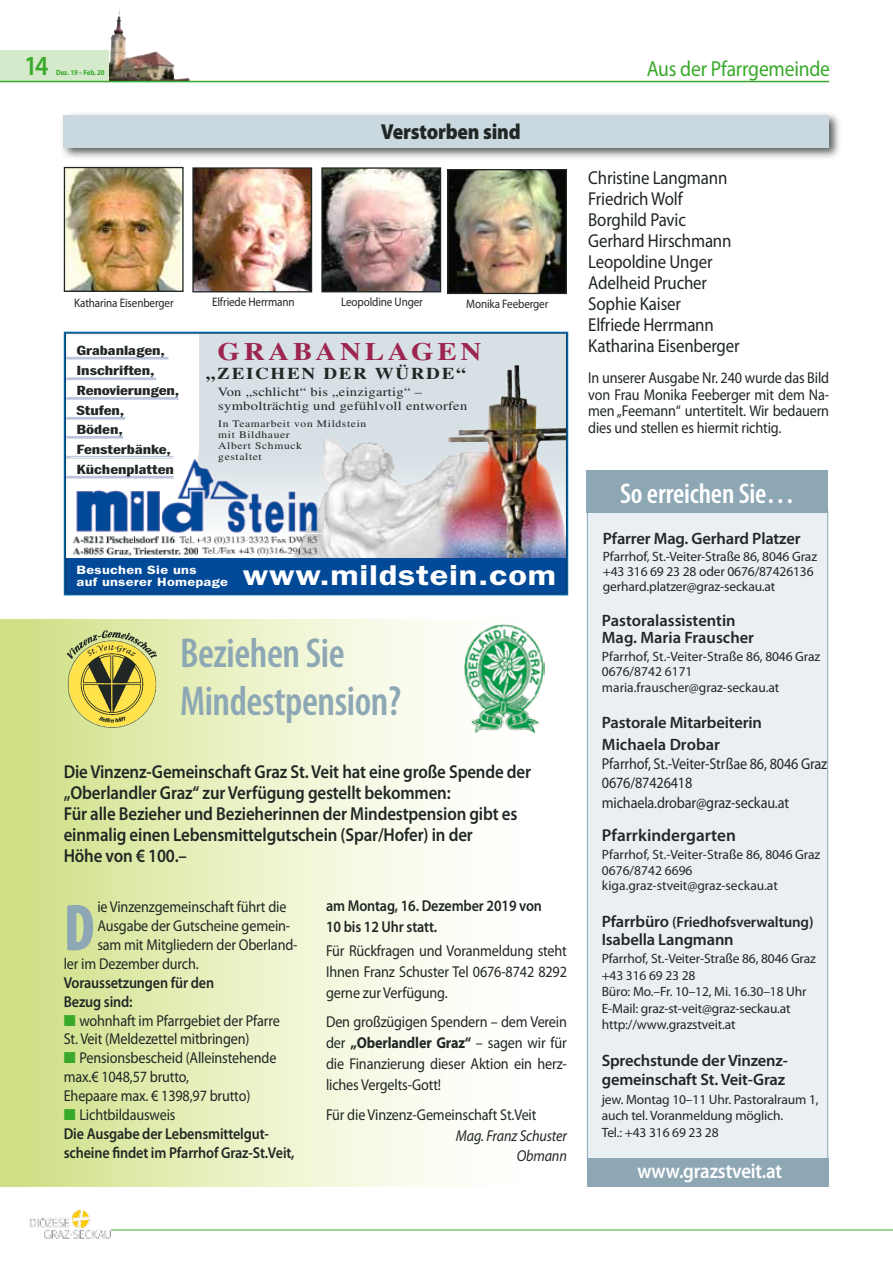
<style>
.page{position:relative;width:893px;height:1263px;background:#fff}
.page>*{position:absolute;margin:0;border:0;box-sizing:border-box;transform-origin:0 0}
.t1{font:900 condensed 66.6px "Myriad Pro";color:#8da7b5;scale:.9 1}
.t2{font:600 condensed 42px/48px "Myriad Pro";letter-spacing:-.01em;color:#8da7b5;scale:.96 1}
.t3{font:600 28.65px "Franklin Gothic LT";letter-spacing:.02em;color:#fff;scale:1.2 1}
.t4{font:600 condensed 28.5px "Myriad Pro";letter-spacing:-.005em;color:#fff}
.t5{font:600 27.75px "Myriad Pro";color:#38a92a;scale:.9 1}
.t6{font:700 25.05px "Times";letter-spacing:.13em;color:#9c254f;scale:1.16 1}
.t7{font:21.75px "Myriad Pro";letter-spacing:-.01em;color:#38a92a;scale:.9 1}
.t8{font:900 21.75px "Myriad Pro";letter-spacing:-.01em;color:#202724;scale:.9 1}
.t9{font:600 21px "Myriad Pro";letter-spacing:-.01em;color:#fff;scale:.9 1}
.t10{font:600 18.75px/21px "Myriad Pro";letter-spacing:-.01em;color:#202724;scale:.9 1}
.t11{font:18.75px/21px "Myriad Pro";letter-spacing:-.01em;color:#202724;scale:.9 1}
.t12{font:600 17.25px "Myriad Pro";color:#202724}
.t13{font:600 16.5px/16.8px "Myriad Pro";letter-spacing:-.01em;color:#202724}
.t14{font:700 16.5px "Times";letter-spacing:.09em;color:#202724;scale:1.16 1}
.t15{font:15.75px/21px "Myriad Pro";letter-spacing:-.01em;color:#202724;scale:.9 1}
.t16{font:600 15.75px/18.9px "Myriad Pro";letter-spacing:-.01em;color:#202724;scale:.9 1}
.t17{font:italic 15.75px/21px "Myriad Pro";letter-spacing:-.01em;color:#202724;text-align:right;scale:.9 1}
.t18{font:600 15px "Myriad Pro";letter-spacing:-.01em;color:#202724}
.t19{font:13.8px/19.8px "Franklin Gothic LT Demi Cmpr";color:#202724;scale:1.49 1}
.t20{font:13.5px/16.5px "Myriad Pro";letter-spacing:-.01em;color:#202724}
.t21{font:12.6px/14.1px "Times";letter-spacing:.02em;color:#202724;scale:1.16 1}
.t22{font:12.3px "Myriad Pro";letter-spacing:-.01em;color:#202724;scale:.9 1}
.t23{font:600 12.15px/12.1px "Franklin Gothic LT";letter-spacing:.02em;color:#fff;scale:1.2 1}
.t24{font:10.05px/11.1px "Times";letter-spacing:.055em;color:#202724;scale:1.16 1}
.t25{font:700 7.5px "Myriad Pro";letter-spacing:-.01em;color:#38a92a;scale:.9 1}
.s1{font-weight:700}
.s2{color:#38a92a}
.s3{font-weight:400}
.s4{font-size:16.5px}
</style>
<div class="page">
<img style="left:106px;top:8px;width:84px;height:73px">
<hr style="left:111px;top:1230px;width:782px;height:1px;background:#38a92a">
<div style="left:0;top:51px;width:108px;height:30px;background:#d4eaca"></div>
<div style="left:587px;top:510px;width:241px;height:653px;background:#e9eff3;border:1px solid #8da7b5"></div>
<div style="left:587px;top:471px;width:241px;height:42px;background:#8da7b5"></div>
<div style="left:587px;top:1158px;width:241px;height:28px;background:#8da7b5"></div>
<img style="left:29px;top:1210px;width:83px;height:29px">
<hr style="left:0;top:81px;width:829px;height:1px;background:#38a92a">
<div style="left:60px;top:111px;width:782px;height:49px;background:#202724;opacity:.75"></div>
<div style="left:64px;top:115px;width:765px;height:32px;background:#cad8e0"></div>
<div style="left:199px;top:334px;width:368px;height:122px;background:#d7e0e5"></div>
<img style="left:199px;top:455px;width:366px;height:87px">
<svg style="left:319px;top:542px;width:246px;height:11px;background:#b5bbca"></svg>
<svg style="left:297px;top:553px;width:268px;height:5px"></svg>
<img style="left:310px;top:365px;width:206px;height:158px">
<div style="left:65px;top:558px;width:502px;height:36px;background:#024997"></div>
<hr style="left:66px;top:476px;width:108px;height:2px;background:#bcc5dc">
<hr style="left:66px;top:456px;width:108px;height:3px;background:#bcc5dc">
<hr style="left:66px;top:436px;width:57px;height:3px;background:#bcc5dc">
<hr style="left:66px;top:417px;width:59px;height:3px;background:#bcc5dc">
<hr style="left:66px;top:397px;width:113px;height:3px;background:#bcc5dc">
<hr style="left:66px;top:377px;width:90px;height:3px;background:#bcc5dc">
<hr style="left:66px;top:357px;width:102px;height:2px;background:#bcc5dc">
<img style="left:72px;top:536px;width:127px;height:21px">
<img style="left:199px;top:535px;width:94px;height:7px">
<img style="left:199px;top:542px;width:94px;height:11px">
<img style="left:203px;top:553px;width:90px;height:4px">
<img style="left:293px;top:535px;width:26px;height:22px">
<img style="left:70px;top:458px;width:252px;height:75px">
<img style="left:305px;top:466px;width:17px;height:67px">
<hr style="left:70px;top:476px;width:104px;height:2px;background:#bcc5dc">
<hr style="left:70px;top:458px;width:104px;height:1px;background:#bcc5dc">
<div style="left:64px;top:332px;width:504px;height:263px;border:2px solid #0066ae"></div>
<img style="left:66px;top:169px;width:116px;height:121px">
<div style="left:64px;top:167px;width:120px;height:125px;border:1px solid #202724"></div>
<img style="left:194px;top:169px;width:116px;height:121px">
<div style="left:192px;top:167px;width:120px;height:125px;border:1px solid #202724"></div>
<img style="left:323px;top:169px;width:116px;height:121px">
<div style="left:321px;top:167px;width:120px;height:125px;border:1px solid #202724"></div>
<img style="left:449px;top:171px;width:116px;height:121px">
<div style="left:447px;top:169px;width:120px;height:125px;border:1px solid #202724"></div>
<div style="left:0;top:619px;width:567px;height:567px;background:linear-gradient(to right,#d1e188,#fff)"></div>
<img style="left:64px;top:629px;width:99px;height:98px">
<img style="left:463px;top:624px;width:81px;height:109px">
<h3 class="t5" style="left:24px;top:50px;width:28px">14</h3>
<p class="t25" style="left:56px;top:68px;width:55px">Dez. 19 – Feb. 20</p>
<h3 class="t7" style="left:647px;top:57px;width:205px">Aus der Pfarrgemeinde</h3>
<h3 class="t8" style="left:381px;top:120px;width:157px">Verstorben sind</h3>
<p class="t22" style="left:74px;top:296px;width:112px">Katharina Eisenberger</p>
<p class="t22" style="left:212px;top:295px;width:93px">Elfriede Herrmann</p>
<p class="t22" style="left:341px;top:295px;width:92px">Leopoldine Unger</p>
<p class="t22" style="left:466px;top:297px;width:93px">Monika Feeberger</p>
<p class="t19" style="left:76px;top:341px;width:71px">Grabanlagen,<br>Inschriften,<br>Renovierungen,<br>Stufen,<br>Böden,<br>Fensterbänke,<br>Küchenplatten</p>
<h3 class="t6" style="left:217px;top:337px;width:229px">GRABANLAGEN</h3>
<p class="t14" style="left:206px;top:363px;width:225px">„ZEICHEN DER WÜRDE“</p>
<p class="t21" style="left:218px;top:385px;width:217px">Von „schlicht“ bis „einzigartig“ – symbolträchtig und gefühlvoll entworfen</p>
<p class="t24" style="left:218px;top:418px;width:129px">In Teamarbeit von Mildstein mit Bildhauer<br>Albert Schmuck<br>gestaltet</p>
<p class="t23" style="left:77px;top:564px;width:128px">Besuchen Sie uns<br>auf unserer Homepage</p>
<h3 class="t3" style="left:243px;top:559px;width:262px">www.mildstein.com</h3>
<h2 class="t2" style="left:180px;top:629px;width:232px">Beziehen Sie<br>Mindestpension?</h2>
<p class="t10" style="left:64px;top:761px;width:521px">Die Vinzenz-Gemeinschaft Graz St. Veit hat eine große Spende der „Oberlandler Graz“ zur Verfügung gestellt bekommen:<br>Für alle Bezieher und Bezieherinnen der Mindestpension gibt es einmalig einen Lebensmittelgutschein (Spar/Hofer) in der<br>Höhe von € 100.–</p>
<p class="t16" style="left:326px;top:895px;width:242px;line-height:21px">am Montag, 16. Dezember 2019 von<br>10 bis 12 Uhr statt.</p>
<p class="t15" style="left:326px;top:940px;width:269px;text-align:justify">Für Rückfragen und Voranmeldung steht Ihnen Franz Schuster Tel 0676-8742 8292 gerne zur Verfügung.</p>
<p class="t15" style="left:326px;top:1012px;width:269px;text-align:justify">Den großzügigen Spendern – dem Verein der <span class="s1">„Oberlandler Graz“</span> – sagen wir für die Finanzierung dieser Aktion ein herz&shy;liches Vergelts-Gott!</p>
<p class="t15" style="left:326px;top:1104px;width:235px">Für die Vinzenz-Gemeinschaft St.Veit</p>
<p class="t17" style="left:456px;top:1125px;width:125px">Mag. Franz Schuster<br>Obmann</p>
<h1 class="t1" style="left:64px;top:891px;width:36px">D</h1>
<p class="t15" style="left:97px;top:897px;width:212px">ie Vinzenzgemeinschaft führt die</p>
<p class="t15" style="left:97px;top:916px;width:216px">Ausgabe der Gutscheine gemein-</p>
<p class="t15" style="left:97px;top:934px;width:224px">sam mit Mitgliedern der Oberland-</p>
<p class="t15" style="left:64px;top:953px;width:152px">ler im Dezember durch.</p>
<p class="t16" style="left:64px;top:973px;width:169px">Voraussetzungen für den<br>Bezug sind:</p>
<p class="t15" style="left:64px;top:1011px;width:242px;line-height:18.9px"><span class="s2">■</span> wohnhaft im Pfarrgebiet der Pfarre<br>St. Veit (Meldezettel mitbringen)</p>
<p class="t15" style="left:64px;top:1049px;width:238px;line-height:18.9px"><span class="s2">■</span> Pensionsbescheid (Alleinstehende max.€ 1048,57 brutto,<br>Ehepaare max. € 1398,97 brutto)</p>
<p class="t16" style="left:64px;top:1105px;width:258px"><span class="s2">■</span> <span class="s3">Lichtbildausweis<br></span>Die Ausgabe der Lebensmittelgut&shy;scheine findet im Pfarrhof Graz-St.Veit,</p>
<p class="t11" style="left:588px;top:168px;width:170px">Christine Langmann<br>Friedrich Wolf<br>Borghild Pavic<br>Gerhard Hirschmann<br>Leopoldine Unger<br>Adelheid Prucher<br>Sophie Kaiser<br>Elfriede Herrmann<br>Katharina Eisenberger</p>
<p class="t15" style="left:588px;top:370px;width:269px;line-height:16.5px;text-align:justify">In unserer Ausgabe Nr. 240 wurde das Bild von Frau Monika Feeberger mit dem Na&shy;men „Feemann“ untertitelt. Wir bedauern dies und stellen es hiermit richtig.</p>
<h3 class="t4" style="left:620px;top:478px;width:176px">So erreichen Sie…</h3>
<p class="t13" style="left:603px;top:530px;width:199px">Pfarrer Mag. Gerhard Platzer</p>
<p class="t20" style="left:603px;top:549px;width:216px;line-height:15.1px">Pfarrhof, St.-Veiter-Straße 86, 8046 Graz +43 316 69 23 28 oder 0676/87426136 gerhard.platzer@graz-seckau.at</p>
<p class="t13" style="left:602px;top:612px;width:154px">Pastoralassistentin<br>Mag. Maria Frauscher</p>
<p class="t20" style="left:602px;top:649px;width:220px;line-height:15.6px">Pfarrhof, St.-Veiter-Straße 86, 8046 Graz<br>0676/8742 6171 maria.frauscher@graz-seckau.at</p>
<p class="t13" style="left:602px;top:712px;width:161px;line-height:21.5px">Pastorale Mitarbeiterin<br>Michaela Drobar</p>
<p class="t15" style="left:602px;top:754px;width:252px;line-height:19.4px">Pfarrhof, St.-Veiter-Strßae 86, 8046 Graz<br>0676/87426418 michaela.drobar@graz-seckau.at</p>
<p class="t12" style="left:602px;top:826px;width:136px">Pfarrkindergarten</p>
<p class="t20" style="left:602px;top:847px;width:220px;line-height:15.6px">Pfarrhof, St.-Veiter-Straße 86, 8046 Graz<br>0676/8742 6696 kiga.graz-stveit@graz-seckau.at</p>
<p class="t18" style="left:602px;top:913px;width:213px"><span class="s4">Pfarrbüro</span> (Friedhofsverwaltung)</p>
<p class="t13" style="left:602px;top:931px;width:134px">Isabella Langmann</p>
<p class="t20" style="left:602px;top:951px;width:216px">Pfarrhof, St.-Veiter-Straße 86, 8046 Graz +43 316 69 23 28<br>Büro: Mo.–Fr. 10–12, Mi. 16.30–18 Uhr<br>E-Mail: graz-st-veit@graz-seckau.at http://www.grazstveit.at</p>
<p class="t13" style="left:602px;top:1051px;width:188px;line-height:19.5px">Sprechstunde der Vinzenz&shy;gemeinschaft St. Veit-Graz</p>
<p class="t20" style="left:602px;top:1091px;width:218px">jew. Montag 10–11 Uhr. Pastoralraum 1, auch tel. Voranmeldung möglich.<br>Tel.: +43 316 69 23 28</p>
<h3 class="t9" style="left:637px;top:1159px;width:162px">www.grazstveit.at</h3>
</div>
